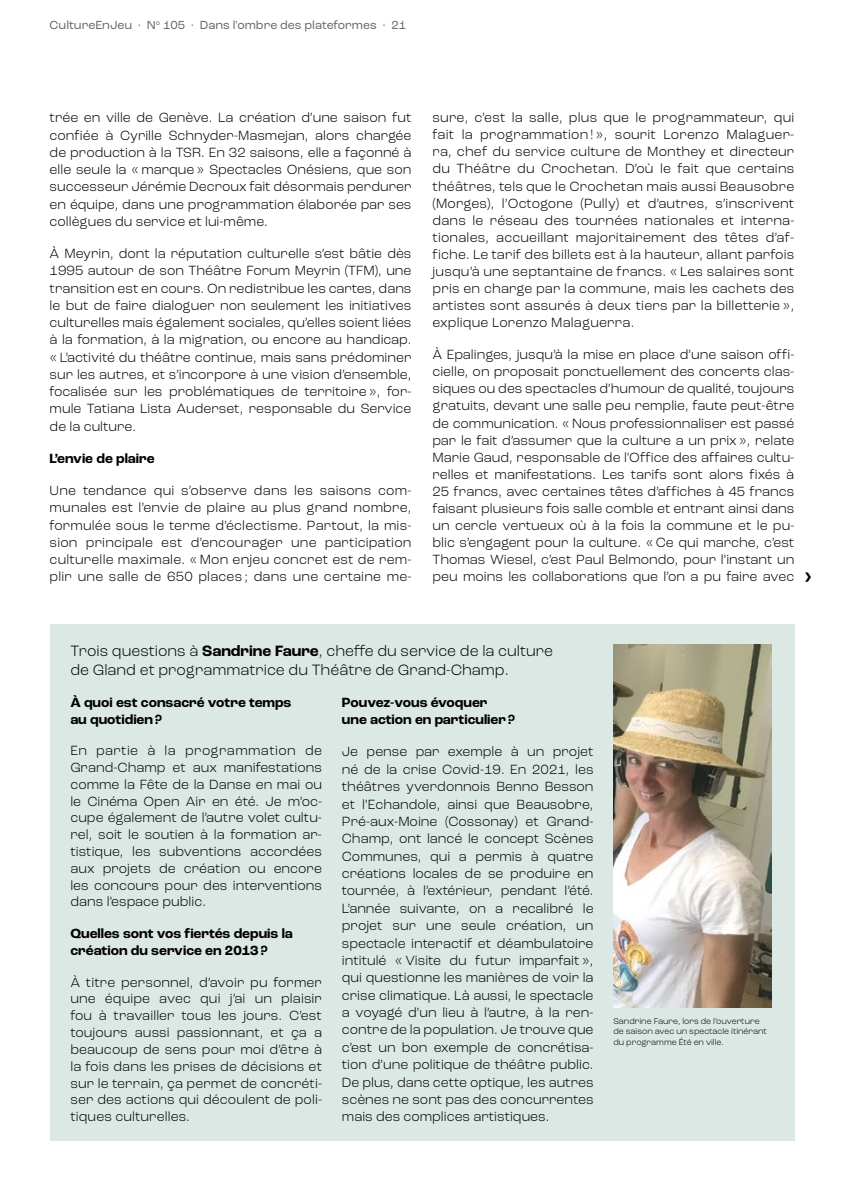
<style>
.page{position:relative;width:844px;height:1191px;background:#fff}
.page>*{position:absolute;margin:0;border:0;box-sizing:border-box;transform-origin:0 0}
.t1{font:700 21px "Roc Grotesk";color:#000}
.t2{font:300 15.75px/18.9px "Roc Grotesk";color:#000}
.t3{font:300 14px/17.3px "Roc Grotesk";color:#000;text-align:justify}
.t4{font:700 14px/16.8px "Roc Grotesk";color:#000}
.t5{font:12.25px "Roc Grotesk";color:#646363}
.t6{font:300 8.75px/10.5px "Roc Grotesk";color:#000}
.s1{font-weight:700}
</style>
<div class="page">
<div style="left:243px;top:624px;width:551px;height:517px;background:#dce8e3"></div>
<div style="left:50px;top:624px;width:563px;height:517px;background:#dce8e3"></div>
<img style="left:613px;top:644px;width:158px;height:363px">
<p class="t5" style="left:50px;top:18px;width:358px">CultureEnJeu · N<sup>o</sup> 105 · Dans l'ombre des plateformes · 21</p>
<p class="t3" style="left:50px;top:109px;width:363px">trée en ville de Genève. La création d’une saison fut confiée à Cyrille Schnyder-Masmejan, alors chargée de production à la TSR. En 32 saisons, elle a façonné à elle seule la «marque» Spectacles Onésiens, que son successeur Jérémie Decroux fait désormais perdurer en équipe, dans une programmation élaborée par ses collègues du service et lui-même.</p>
<p class="t3" style="left:50px;top:245px;width:363px">À Meyrin, dont la réputation culturelle s’est bâtie dès 1995 autour de son Théâtre Forum Meyrin (TFM), une transition est en cours. On redistribue les cartes, dans le but de faire dialoguer non seulement les initiatives culturelles mais également sociales, qu’elles soient liées à la formation, à la migration, ou encore au handicap. «L’activité du théâtre continue, mais sans prédominer sur les autres, et s’incorpore à une vision d’ensemble, focalisée sur les problématiques de territoire», for&shy;mule Tatiana Lista Auderset, responsable du Service de la culture.</p>
<p class="t4" style="left:50px;top:450px;width:106px">L’envie de plaire</p>
<p class="t3" style="left:50px;top:482px;width:363px">Une tendance qui s’observe dans les saisons com&shy;munales est l’envie de plaire au plus grand nombre, formulée sous le terme d’éclectisme. Partout, la mis&shy;sion principale est d’encourager une participation culturelle maximale. « Mon enjeu concret est de rem&shy;plir une salle de 650 places ; dans une certaine me-</p>
<p class="t3" style="left:432px;top:109px;width:363px">sure, c’est la salle, plus que le programmateur, qui fait la programmation! », sourit Lorenzo Malaguer&shy;ra, chef du service culture de Monthey et directeur du Théâtre du Crochetan. D’où le fait que certains théâtres, tels que le Crochetan mais aussi Beausobre (Morges), l’Octogone (Pully) et d’autres, s’inscrivent dans le réseau des tournées nationales et interna&shy;tionales, accueillant majoritairement des têtes d’af&shy;fiche. Le tarif des billets est à la hauteur, allant parfois jusqu’à une septantaine de francs. «Les salaires sont pris en charge par la commune, mais les cachets des artistes sont assurés à deux tiers par la billetterie », explique Lorenzo Malaguerra.</p>
<p class="t3" style="left:432px;top:346px;width:363px">À Epalinges, jusqu’à la mise en place d’une saison offi&shy;cielle, on proposait ponctuellement des concerts clas&shy;siques ou des spectacles d’humour de qualité, toujours gratuits, devant une salle peu remplie, faute peut-être de communication. «Nous professionnaliser est passé par le fait d’assumer que la culture a un prix», relate Marie Gaud, responsable de l'Office des affaires cultu&shy;relles et manifestations. Les tarifs sont alors fixés à 25 francs, avec certaines têtes d’affiches à 45 francs faisant plusieurs fois salle comble et entrant ainsi dans un cercle vertueux où à la fois la commune et le pu&shy;blic s’engagent pour la culture. «Ce qui marche, c’est Thomas Wiesel, c’est Paul Belmondo, pour l’instant un peu moins les collaborations que l’on a pu faire avec</p>
<h1 class="t1" style="left:804px;top:563px;width:10px">›</h1>
<p class="t2" style="left:70px;top:641px;width:484px">Trois questions à <span class="s1">Sandrine Faure</span>, cheffe du service de la culture de Gland et programmatrice du Théâtre de Grand-Champ.</p>
<p class="t4" style="left:70px;top:694px;width:222px">À quoi est consacré votre temps au quotidien?</p>
<p class="t3" style="left:70px;top:742px;width:253px;line-height:16.8px">En partie à la programmation de Grand-Champ et aux manifestations comme la Fête de la Danse en mai ou le Cinéma Open Air en été. Je m’oc&shy;cupe également de l’autre volet cultu&shy;rel, soit le soutien à la formation ar&shy;tistique, les subventions accordées aux projets de création ou encore les concours pour des interventions dans l’espace public.</p>
<p class="t4" style="left:70px;top:925px;width:224px">Quelles sont vos fiertés depuis la création du service en 2013?</p>
<p class="t3" style="left:70px;top:973px;width:253px;line-height:16.8px">À titre personnel, d’avoir pu former une équipe avec qui j’ai un plaisir fou à travailler tous les jours. C’est toujours aussi passionnant, et ça a beaucoup de sens pour moi d’être à la fois dans les prises de décisions et sur le terrain, ça permet de concréti&shy;ser des actions qui découlent de poli&shy;tiques culturelles.</p>
<p class="t4" style="left:342px;top:693px;width:175px;line-height:17.3px">Pouvez-vous évoquer une action en particulier?</p>
<p class="t3" style="left:342px;top:743px;width:253px">Je pense par exemple à un projet né de la crise Covid-19. En 2021, les théâtres yverdonnois Benno Besson et l’Echandole, ainsi que Beausobre, Pré-aux-Moine (Cossonay) et Grand-Champ, ont lancé le concept Scènes Communes, qui a permis à quatre créations locales de se produire en tournée, à l’extérieur, pendant l’été.<br>L’année suivante, on a recalibré le projet sur une seule création, un spectacle interactif et déambulatoire intitulé «Visite du futur imparfait», qui questionne les manières de voir la crise climatique. Là aussi, le spectacle a voyagé d’un lieu à l’autre, à la ren&shy;contre de la population. Je trouve que c’est un bon exemple de concrétisa&shy;tion d’une politique de théâtre public.<br>De plus, dans cette optique, les autres scènes ne sont pas des concurrentes mais des complices artistiques.</p>
<p class="t6" style="left:613px;top:1015px;width:155px">Sandrine Faure, lors de l’ouverture de saison avec un spectacle itinérant du programme Été en ville.</p>
</div>
